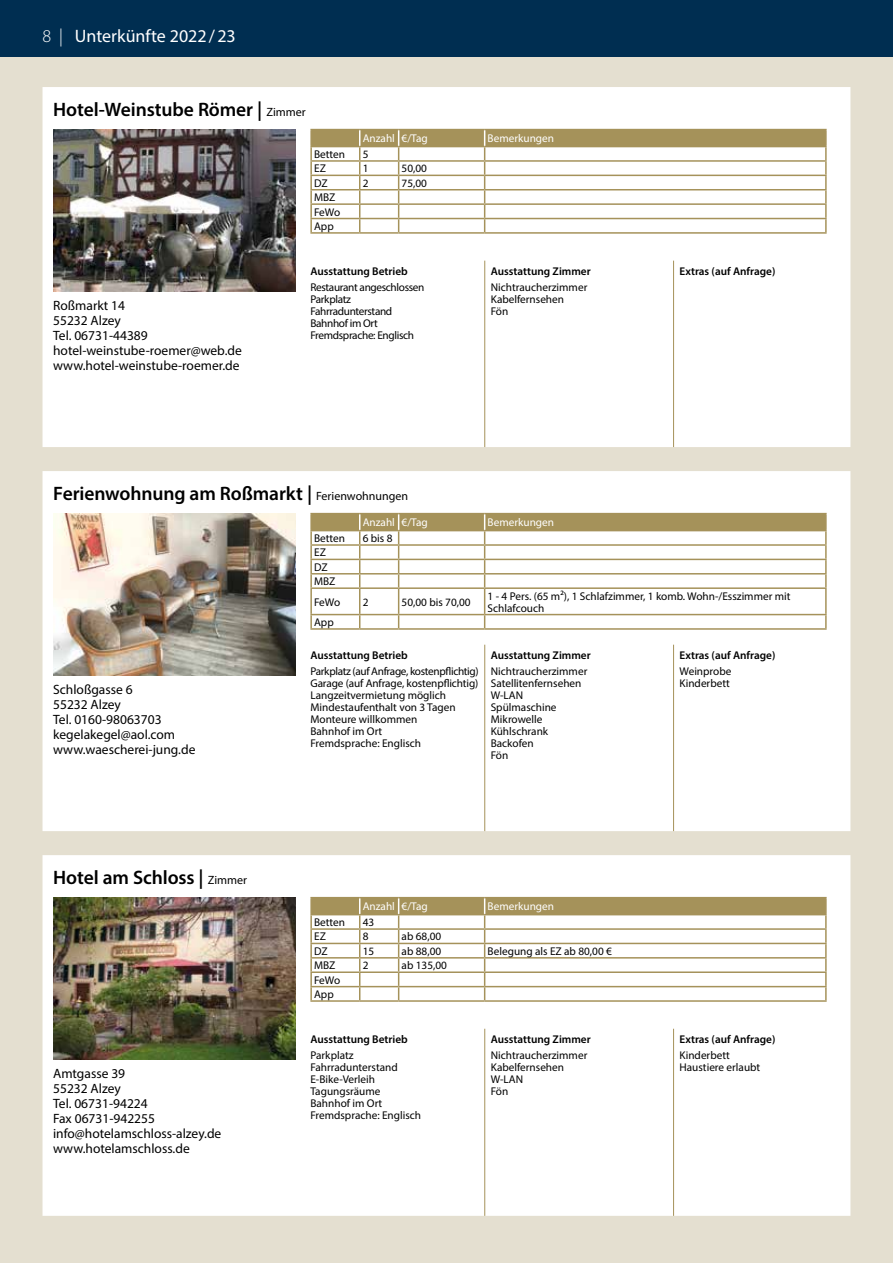
<style>
.page{position:relative;width:893px;height:1263px;background:#fff}
.page>*{position:absolute;margin:0;border:0;box-sizing:border-box;transform-origin:0 0}
.t1{font:600 19.5px "Myriad Pro";letter-spacing:-.005em;color:#000}
.t2{font:18px "Myriad Pro";color:#fff}
.t3{font:13.5px/15px "Myriad Pro";color:#000}
.t4{font:11.25px/12px "Myriad Pro";color:#000}
.t5{font:600 11.25px "Myriad Pro";color:#000}
.t6{font:11.25px/12px "Myriad Pro";letter-spacing:-.03em;color:#000}
.t7{font:11.25px "Myriad Pro";color:#fff}
.s1{font-weight:300}
.s2{font-weight:400;font-size:12px}
</style>
<div class="page">
<div style="left:0;top:0;width:893px;height:58px;background:#002e51"></div>
<div style="left:0;top:58px;width:893px;height:1205px;background:#e4dfd0"></div>
<div style="left:43px;top:87px;width:807px;height:360px;background:#fff"></div>
<hr style="left:484px;top:261px;width:1px;height:186px;background:#a5925a">
<hr style="left:673px;top:261px;width:1px;height:186px;background:#a5925a">
<img style="left:53px;top:130px;width:243px;height:161px">
<hr style="left:310px;top:129px;width:50px;height:1px;background:#a5925a">
<hr style="left:360px;top:129px;width:39px;height:1px;background:#a5925a">
<hr style="left:399px;top:129px;width:86px;height:1px;background:#a5925a">
<hr style="left:485px;top:129px;width:342px;height:1px;background:#a5925a">
<hr style="left:310px;top:232px;width:50px;height:2px;background:#a5925a">
<hr style="left:360px;top:232px;width:39px;height:2px;background:#a5925a">
<hr style="left:399px;top:232px;width:86px;height:2px;background:#a5925a">
<hr style="left:485px;top:232px;width:342px;height:2px;background:#a5925a">
<svg style="left:310px;top:130px;width:517px;height:103px;background:#e7e2d4"></svg>
<div style="left:43px;top:471px;width:807px;height:360px;background:#fff"></div>
<hr style="left:484px;top:645px;width:1px;height:186px;background:#a5925a">
<hr style="left:673px;top:645px;width:1px;height:186px;background:#a5925a">
<img style="left:53px;top:514px;width:243px;height:161px">
<hr style="left:310px;top:513px;width:50px;height:1px;background:#a5925a">
<hr style="left:360px;top:513px;width:39px;height:1px;background:#a5925a">
<hr style="left:399px;top:513px;width:86px;height:1px;background:#a5925a">
<hr style="left:485px;top:513px;width:342px;height:1px;background:#a5925a">
<hr style="left:310px;top:628px;width:50px;height:2px;background:#a5925a">
<hr style="left:360px;top:628px;width:39px;height:2px;background:#a5925a">
<hr style="left:399px;top:628px;width:86px;height:2px;background:#a5925a">
<hr style="left:485px;top:628px;width:342px;height:2px;background:#a5925a">
<svg style="left:310px;top:514px;width:517px;height:114px;background:#eae5d9"></svg>
<div style="left:43px;top:855px;width:807px;height:361px;background:#fff"></div>
<hr style="left:484px;top:1029px;width:1px;height:187px;background:#a5925a">
<hr style="left:673px;top:1029px;width:1px;height:187px;background:#a5925a">
<img style="left:53px;top:898px;width:243px;height:161px">
<hr style="left:310px;top:897px;width:50px;height:1px;background:#a5925a">
<hr style="left:360px;top:897px;width:39px;height:1px;background:#a5925a">
<hr style="left:399px;top:897px;width:86px;height:1px;background:#a5925a">
<hr style="left:485px;top:897px;width:342px;height:1px;background:#a5925a">
<hr style="left:310px;top:1000px;width:50px;height:2px;background:#a5925a">
<hr style="left:360px;top:1000px;width:39px;height:2px;background:#a5925a">
<hr style="left:399px;top:1000px;width:86px;height:2px;background:#a5925a">
<hr style="left:485px;top:1000px;width:342px;height:2px;background:#a5925a">
<svg style="left:310px;top:898px;width:517px;height:103px;background:#e7e2d4"></svg>
<h2 class="t2" style="left:43px;top:25px;width:195px"><span class="s1">8 |</span> Unterkünfte 2022/23</h2>
<h1 class="t1" style="left:53px;top:97px;width:254px">Hotel-Weinstube Römer | <span class="s2">Zimmer</span></h1>
<p class="t7" style="left:363px;top:132px;width:67px">Anzahl €/Tag</p>
<p class="t7" style="left:488px;top:132px;width:68px">Bemerkungen</p>
<p class="t3" style="left:53px;top:297px;width:190px">Roßmarkt 14<br>55232 Alzey<br>Tel. 06731-44389 hotel-weinstube-roemer@web.de www.hotel-weinstube-roemer.de</p>
<p class="t4" style="left:314px;top:148px;width:33px">Betten</p>
<p class="t4" style="left:363px;top:148px;width:7px">5</p>
<p class="t4" style="left:314px;top:162px;width:13px">EZ</p>
<p class="t4" style="left:363px;top:162px;width:7px">1</p>
<p class="t4" style="left:402px;top:162px;width:27px">50,00</p>
<p class="t4" style="left:314px;top:177px;width:15px">DZ</p>
<p class="t4" style="left:363px;top:177px;width:7px">2</p>
<p class="t4" style="left:402px;top:177px;width:27px">75,00</p>
<p class="t4" style="left:314px;top:190px;width:28px;line-height:14.4px">MBZ<br>FeWo<br>App</p>
<p class="t5" style="left:310px;top:264px;width:99px">Ausstattung Betrieb</p>
<p class="t6" style="left:310px;top:281px;width:116px">Restaurant angeschlossen<br>Parkplatz<br>Fahrradunterstand<br>Bahnhof im Ort<br>Fremdsprache: Englisch</p>
<h1 class="t1" style="left:53px;top:481px;width:357px">Ferienwohnung am Roßmarkt | <span class="s2">Ferienwohnungen</span></h1>
<p class="t5" style="left:491px;top:264px;width:102px">Ausstattung Zimmer</p>
<p class="t4" style="left:491px;top:281px;width:98px">Nichtraucherzimmer<br>Kabelfernsehen<br>Fön</p>
<p class="t7" style="left:363px;top:516px;width:67px">Anzahl €/Tag</p>
<p class="t7" style="left:488px;top:516px;width:68px">Bemerkungen</p>
<p class="t5" style="left:680px;top:264px;width:97px">Extras (auf Anfrage)</p>
<p class="t3" style="left:53px;top:681px;width:144px">Schloßgasse 6<br>55232 Alzey<br>Tel. 0160-98063703 kegelakegel@aol.com www.waescherei-jung.de</p>
<h1 class="t1" style="left:53px;top:865px;width:195px">Hotel am Schloss | <span class="s2">Zimmer</span></h1>
<p class="t3" style="left:53px;top:1065px;width:170px">Amtgasse 39<br>55232 Alzey<br>Tel. 06731-94224<br>Fax 06731-942255 info@hotelamschloss-alzey.de www.hotelamschloss.de</p>
<p class="t4" style="left:314px;top:532px;width:33px">Betten</p>
<p class="t4" style="left:363px;top:532px;width:31px">6 bis 8</p>
<p class="t4" style="left:314px;top:545px;width:23px;line-height:14.4px">EZ<br>DZ<br>MBZ</p>
<p class="t4" style="left:314px;top:596px;width:28px">FeWo</p>
<p class="t4" style="left:363px;top:596px;width:7px">2</p>
<p class="t4" style="left:402px;top:596px;width:71px">50,00 bis 70,00</p>
<p class="t4" style="left:488px;top:590px;width:304px">1 - 4 Pers. (65 m²), 1 Schlafzimmer, 1 komb. Wohn-/Esszimmer mit<br>Schlafcouch</p>
<p class="t4" style="left:314px;top:616px;width:21px">App</p>
<p class="t5" style="left:310px;top:648px;width:99px">Ausstattung Betrieb</p>
<p class="t4" style="left:310px;top:665px;width:170px">Parkplatz (auf Anfrage, kostenpflichtig)<br>Garage (auf Anfrage, kostenpflichtig)<br>Langzeitvermietung möglich<br>Mindestaufenthalt von 3 Tagen<br>Monteure willkommen<br>Bahnhof im Ort<br>Fremdsprache: Englisch</p>
<p class="t5" style="left:680px;top:648px;width:97px">Extras (auf Anfrage)</p>
<p class="t4" style="left:680px;top:665px;width:53px">Weinprobe<br>Kinderbett</p>
<p class="t5" style="left:491px;top:648px;width:102px">Ausstattung Zimmer</p>
<p class="t4" style="left:491px;top:665px;width:98px">Nichtraucherzimmer<br>Satellitenfernsehen<br>W-LAN<br>Spülmaschine<br>Mikrowelle<br>Kühlschrank<br>Backofen<br>Fön</p>
<p class="t7" style="left:363px;top:900px;width:67px">Anzahl €/Tag</p>
<p class="t7" style="left:488px;top:900px;width:68px">Bemerkungen</p>
<p class="t4" style="left:314px;top:916px;width:33px">Betten</p>
<p class="t4" style="left:363px;top:916px;width:13px">43</p>
<p class="t4" style="left:314px;top:930px;width:13px">EZ</p>
<p class="t4" style="left:363px;top:930px;width:7px">8</p>
<p class="t4" style="left:402px;top:930px;width:41px">ab 68,00</p>
<p class="t4" style="left:314px;top:945px;width:15px">DZ</p>
<p class="t4" style="left:363px;top:945px;width:13px">15</p>
<p class="t4" style="left:402px;top:945px;width:41px">ab 88,00</p>
<p class="t4" style="left:488px;top:945px;width:126px">Belegung als EZ ab 80,00 €</p>
<p class="t4" style="left:314px;top:959px;width:23px">MBZ</p>
<p class="t4" style="left:363px;top:959px;width:7px">2</p>
<p class="t4" style="left:402px;top:959px;width:47px">ab 135,00</p>
<p class="t4" style="left:314px;top:972px;width:28px;line-height:14.4px">FeWo<br>App</p>
<p class="t5" style="left:310px;top:1032px;width:99px">Ausstattung Betrieb</p>
<p class="t4" style="left:310px;top:1049px;width:112px">Parkplatz<br>Fahrradunterstand<br>E-Bike-Verleih<br>Tagungsräume<br>Bahnhof im Ort<br>Fremdsprache: Englisch</p>
<p class="t5" style="left:491px;top:1032px;width:102px">Ausstattung Zimmer</p>
<p class="t4" style="left:491px;top:1049px;width:98px">Nichtraucherzimmer<br>Kabelfernsehen<br>W-LAN<br>Fön</p>
<p class="t5" style="left:680px;top:1032px;width:97px">Extras (auf Anfrage)</p>
<p class="t4" style="left:680px;top:1049px;width:82px">Kinderbett<br>Haustiere erlaubt</p>
</div>
